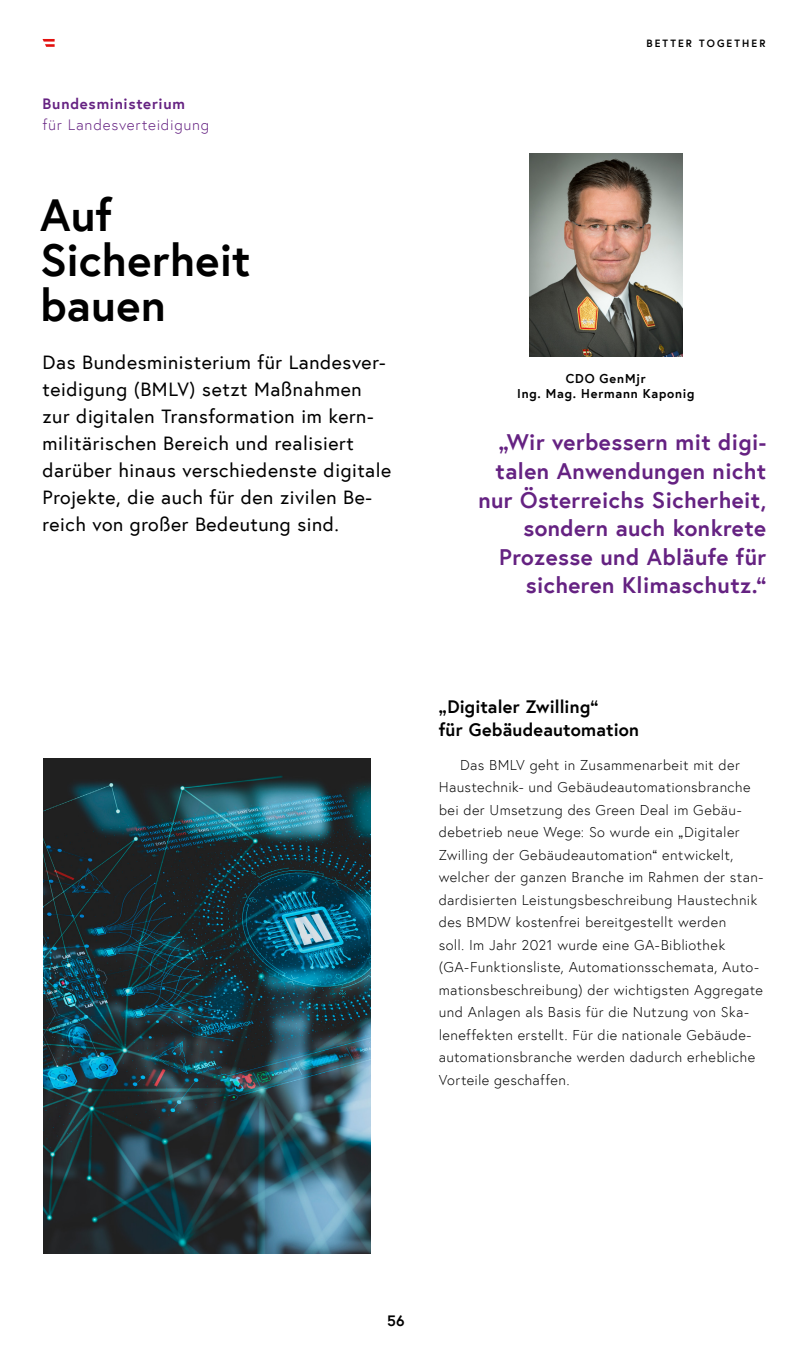
<style>
.page{position:relative;width:808px;height:1361px;background:#fff}
.page>*{position:absolute;margin:0;border:0;box-sizing:border-box;transform-origin:0 0}
.t1{font:700 45px/45px "Europa Austria";letter-spacing:.005em;color:#000}
.t2{font:700 22.5px/28.5px "Europa Austria";letter-spacing:.02em;color:#652282;text-align:right}
.t3{font:19.5px/27px "Europa Austria";letter-spacing:.03em;color:#000}
.t4{font:700 18px/22.5px "Europa Austria";letter-spacing:.01em;color:#000}
.t5{font:300 15px/21px "Europa Austria";letter-spacing:.045em;color:#652282}
.t6{font:700 15px "Europa Austria";color:#000}
.t7{font:300 14.25px/22.5px "Europa Austria";letter-spacing:.02em;color:#000}
.t8{font:700 12.75px/15px "Europa Austria";letter-spacing:.06em;color:#000;text-align:center}
.t9{font:700 10.5px "Europa Austria";letter-spacing:.2em;color:#000}
.s1{font-weight:700}
</style>
<div class="page">
<svg style="left:43px;top:39px;width:12px;height:8px"></svg>
<img style="left:43px;top:758px;width:328px;height:495px">
<img style="left:529px;top:154px;width:153px;height:202px">
<p class="t5" style="left:43px;top:93px;width:168px"><span class="s1">Bundesministerium<br></span>für Landesverteidigung</p>
<h2 class="t1" style="left:40px;top:191px;width:212px">Auf<br>Sicherheit bauen</h2>
<p class="t3" style="left:43px;top:348px;width:350px">Das Bundesministerium für Landesver&shy;teidigung (BMLV) setzt Maßnahmen zur digitalen Transformation im kern&shy;militärischen Bereich und realisiert darüber hinaus verschiedenste digitale Projekte, die auch für den zivilen Be&shy;reich von großer Bedeutung sind.</p>
<p class="t9" style="left:646px;top:36px;width:120px">BETTER TOGETHER</p>
<p class="t8" style="left:517px;top:371px;width:179px">CDO GenMjr<br>Ing. Mag. Hermann Kaponig</p>
<p class="t2" style="left:478px;top:428px;width:289px">„Wir verbessern mit digi&shy;talen Anwendungen nicht nur Österreichs Sicherheit, sondern auch konkrete<br>Prozesse und Abläufe für sicheren Klimaschutz.“</p>
<h2 class="t4" style="left:439px;top:695px;width:202px">„Digitaler Zwilling“<br>für Gebäudeautomation</h2>
<p class="t7" style="left:439px;top:753px;width:326px;text-indent:21px">Das BMLV geht in Zusammenarbeit mit der Haustechnik- und Gebäudeautomationsbranche bei der Umsetzung des Green Deal im Gebäu&shy;debetrieb neue Wege: So wurde ein „Digitaler Zwilling der Gebäudeautomation“ entwickelt, welcher der ganzen Branche im Rahmen der stan&shy;dardisierten Leistungsbeschreibung Haustechnik des BMDW kostenfrei bereitgestellt werden<br>soll. Im Jahr 2021 wurde eine GA-Bibliothek (GA-Funktionsliste, Automationsschemata, Auto&shy;mationsbeschreibung) der wichtigsten Aggregate und Anlagen als Basis für die Nutzung von Ska&shy;leneffekten erstellt. Für die nationale Gebäude&shy;automationsbranche werden dadurch erhebliche Vorteile geschaffen.</p>
<p class="t6" style="left:387px;top:1310px;width:19px">56</p>
</div>
